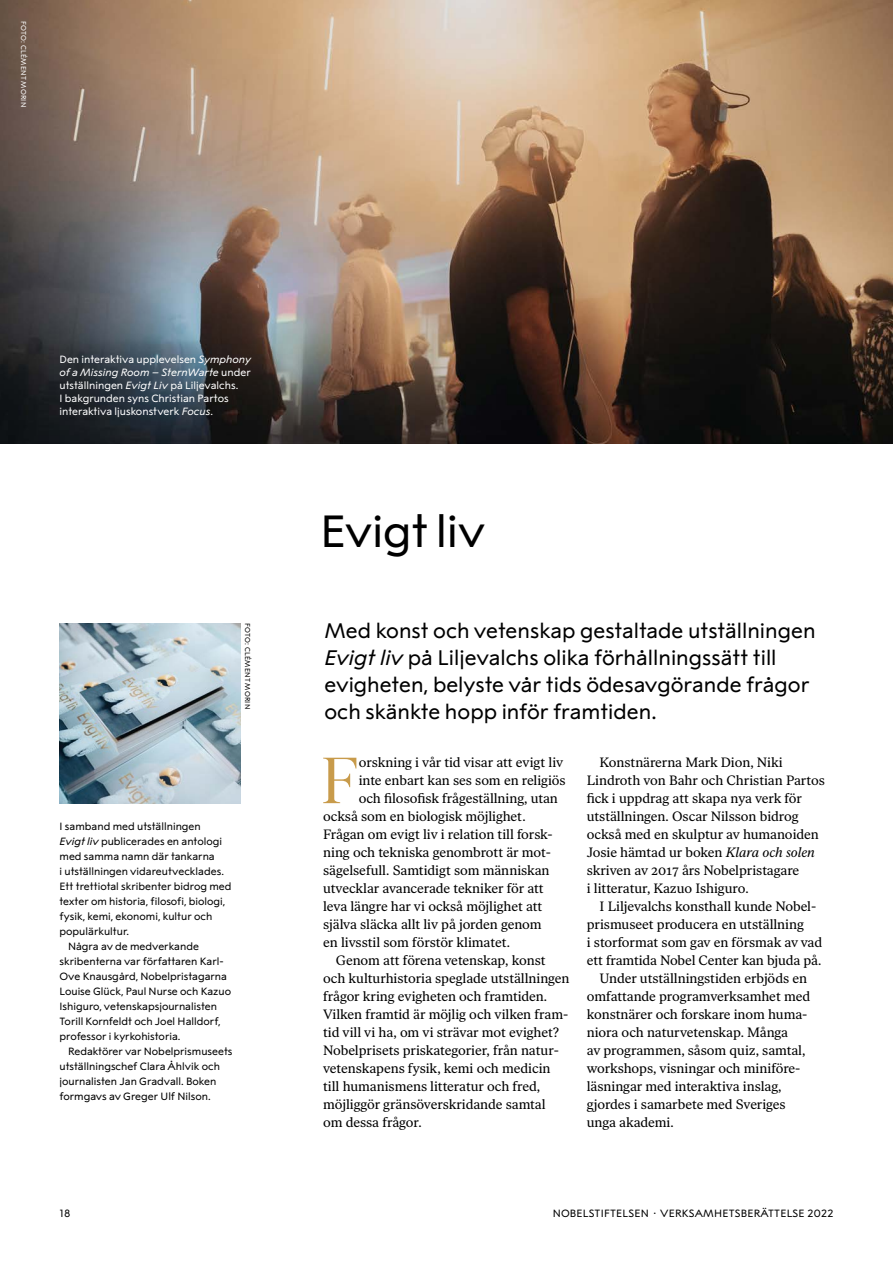
<style>
.page{position:relative;width:893px;height:1263px;background:#fff}
.page>*{position:absolute;margin:0;border:0;box-sizing:border-box;transform-origin:0 0}
.t1{font:64.95px "Alfred Serif Display";color:#c89b4b}
.t2{font:45px "Alfred Sans";letter-spacing:-.005em;color:#000}
.t3{font:21px/27px "Alfred Sans";color:#000}
.t4{font:13.5px/18px "Alfred Serif Text";letter-spacing:-.005em;color:#000}
.t5{font:10.5px "Alfred Sans";color:#000}
.t6{font:10.5px/13px "Alfred Sans";color:#fff}
.t7{font:10.5px "Alfred Sans Regular 2";letter-spacing:.02em;color:#000}
.t8{font:7.05px "Alfred Sans";letter-spacing:.03em;color:#fff}
.t9{font:7.05px "Alfred Sans";letter-spacing:.03em;color:#000}
.s1{font-style:italic}
</style>
<div class="page">
<img style="left:0;top:0;width:893px;height:443px">
<img style="left:60px;top:623px;width:180px;height:180px">
<p class="t8" style="left:28px;top:21px;width:87px;rotate:90deg">FOTO: CLÉMENT MORIN</p>
<p class="t6" style="left:60px;top:353px;width:193px">Den interaktiva upplevelsen <span class="s1">Symphony of a Missing Room – SternWarte</span> under utställningen <span class="s1">Evigt Liv</span> på Liljevalchs.<br>I bakgrunden syns Christian Partos interaktiva ljuskonstverk <span class="s1">Focus</span>.</p>
<p class="t9" style="left:252px;top:623px;width:87px;rotate:90deg">FOTO: CLÉMENT MORIN</p>
<p class="t5" style="left:60px;top:820px;width:143px">I samband med utställningen</p>
<p class="t5" style="left:60px;top:835px;width:164px"><span class="s1">Evigt liv</span> publicerades en antologi</p>
<p class="t5" style="left:60px;top:850px;width:157px">med samma namn där tankarna</p>
<p class="t5" style="left:60px;top:865px;width:166px">i utställningen vidareutvecklades.</p>
<p class="t5" style="left:60px;top:880px;width:174px">Ett trettiotal skribenter bidrog med</p>
<p class="t5" style="left:60px;top:895px;width:167px">texter om historia, filosofi, biologi,</p>
<p class="t5" style="left:60px;top:910px;width:154px">fysik, kemi, ekonomi, kultur och</p>
<p class="t5" style="left:60px;top:925px;width:71px">populärkultur.</p>
<p class="t5" style="left:68px;top:940px;width:132px">Några av de medverkande</p>
<p class="t5" style="left:60px;top:955px;width:166px">skribenterna var författaren Karl-</p>
<p class="t5" style="left:60px;top:970px;width:169px">Ove Knausgård, Nobelpristagarna</p>
<p class="t5" style="left:60px;top:985px;width:173px">Louise Glück, Paul Nurse och Kazuo</p>
<p class="t5" style="left:60px;top:1000px;width:159px">Ishiguro, vetenskapsjournalisten</p>
<p class="t5" style="left:60px;top:1015px;width:163px">Torill Kornfeldt och Joel Halldorf,</p>
<p class="t5" style="left:60px;top:1030px;width:123px">professor i kyrkohistoria.</p>
<p class="t5" style="left:68px;top:1045px;width:166px">Redaktörer var Nobelprismuseets</p>
<p class="t5" style="left:60px;top:1060px;width:162px">utställningschef Clara Åhlvik och</p>
<p class="t5" style="left:60px;top:1075px;width:158px">journalisten Jan Gradvall. Boken</p>
<p class="t5" style="left:60px;top:1090px;width:153px">formgavs av Greger Ulf Nilson.</p>
<h2 class="t2" style="left:320px;top:506px;width:166px">Evigt liv</h2>
<h3 class="t3" style="left:324px;top:617px;width:493px">Med konst och vetenskap gestaltade utställningen <span class="s1">Evigt liv</span> på Liljevalchs olika förhållningssätt till evigheten, belyste vår tids ödesavgörande frågor och skänkte hopp inför framtiden.</h3>
<h1 class="t1" style="left:322px;top:746px;width:39px">F</h1>
<p class="t4" style="left:359px;top:753px;width:206px">orskning i vår tid visar att evigt liv</p>
<p class="t4" style="left:359px;top:771px;width:208px">inte enbart kan ses som en religiös</p>
<p class="t4" style="left:359px;top:789px;width:201px">och filosofisk frågeställning, utan</p>
<p class="t4" style="left:323px;top:807px;width:204px">också som en biologisk möjlighet.</p>
<p class="t4" style="left:323px;top:825px;width:231px">Frågan om evigt liv i relation till forsk-</p>
<p class="t4" style="left:323px;top:843px;width:228px">ning och tekniska genombrott är mot-</p>
<p class="t4" style="left:323px;top:861px;width:228px">sägelsefull. Samtidigt som människan</p>
<p class="t4" style="left:323px;top:879px;width:222px">utvecklar avancerade tekniker för att</p>
<p class="t4" style="left:323px;top:897px;width:221px">leva längre har vi också möjlighet att</p>
<p class="t4" style="left:323px;top:915px;width:220px">själva släcka allt liv på jorden genom</p>
<p class="t4" style="left:323px;top:933px;width:188px">en livsstil som förstör klimatet.</p>
<p class="t4" style="left:336px;top:951px;width:211px">Genom att förena vetenskap, konst</p>
<p class="t4" style="left:323px;top:969px;width:248px">och kulturhistoria speglade utställningen</p>
<p class="t4" style="left:323px;top:987px;width:225px">frågor kring evigheten och framtiden.</p>
<p class="t4" style="left:323px;top:1005px;width:247px">Vilken framtid är möjlig och vilken fram-</p>
<p class="t4" style="left:323px;top:1023px;width:237px">tid vill vi ha, om vi strävar mot evighet?</p>
<p class="t4" style="left:323px;top:1041px;width:237px">Nobelprisets priskategorier, från natur-</p>
<p class="t4" style="left:323px;top:1059px;width:229px">vetenskapens fysik, kemi och medicin</p>
<p class="t4" style="left:323px;top:1077px;width:219px">till humanismens litteratur och fred,</p>
<p class="t4" style="left:323px;top:1095px;width:224px">möjliggör gränsöverskridande samtal</p>
<p class="t4" style="left:323px;top:1113px;width:100px">om dessa frågor.</p>
<p class="t4" style="left:587px;top:753px;width:239px;text-indent:13px">Konstnärerna Mark Dion, Niki Lindroth von Bahr och Christian Partos fick i uppdrag att skapa nya verk för utställningen. Oscar Nilsson bidrog också med en skulptur av humanoiden Josie hämtad ur boken <span class="s1">Klara och solen </span>skriven av 2017 års Nobelpristagare<br>i litteratur, Kazuo Ishiguro.</p>
<p class="t4" style="left:600px;top:897px;width:218px">I Liljevalchs konsthall kunde Nobel-</p>
<p class="t4" style="left:587px;top:915px;width:219px">prismuseet producera en utställning</p>
<p class="t4" style="left:587px;top:933px;width:237px">i storformat som gav en försmak av vad</p>
<p class="t4" style="left:587px;top:951px;width:236px">ett framtida Nobel Center kan bjuda på.</p>
<p class="t4" style="left:600px;top:969px;width:209px">Under utställningstiden erbjöds en</p>
<p class="t4" style="left:587px;top:987px;width:225px">omfattande programverksamhet med</p>
<p class="t4" style="left:587px;top:1005px;width:221px">konstnärer och forskare inom huma-</p>
<p class="t4" style="left:587px;top:1023px;width:203px">niora och naturvetenskap. Många</p>
<p class="t4" style="left:587px;top:1041px;width:220px">av programmen, såsom quiz, samtal,</p>
<p class="t4" style="left:587px;top:1059px;width:214px">workshops, visningar och miniföre-</p>
<p class="t4" style="left:587px;top:1077px;width:196px">läsningar med interaktiva inslag,</p>
<p class="t4" style="left:587px;top:1095px;width:200px">gjordes i samarbete med Sveriges</p>
<p class="t4" style="left:587px;top:1113px;width:88px">unga akademi.</p>
<p class="t5" style="left:60px;top:1207px;width:12px">18</p>
<p class="t7" style="left:553px;top:1207px;width:282px">NOBELSTIFTELSEN · VERKSAMHETSBERÄTTELSE 2022</p>
</div>
